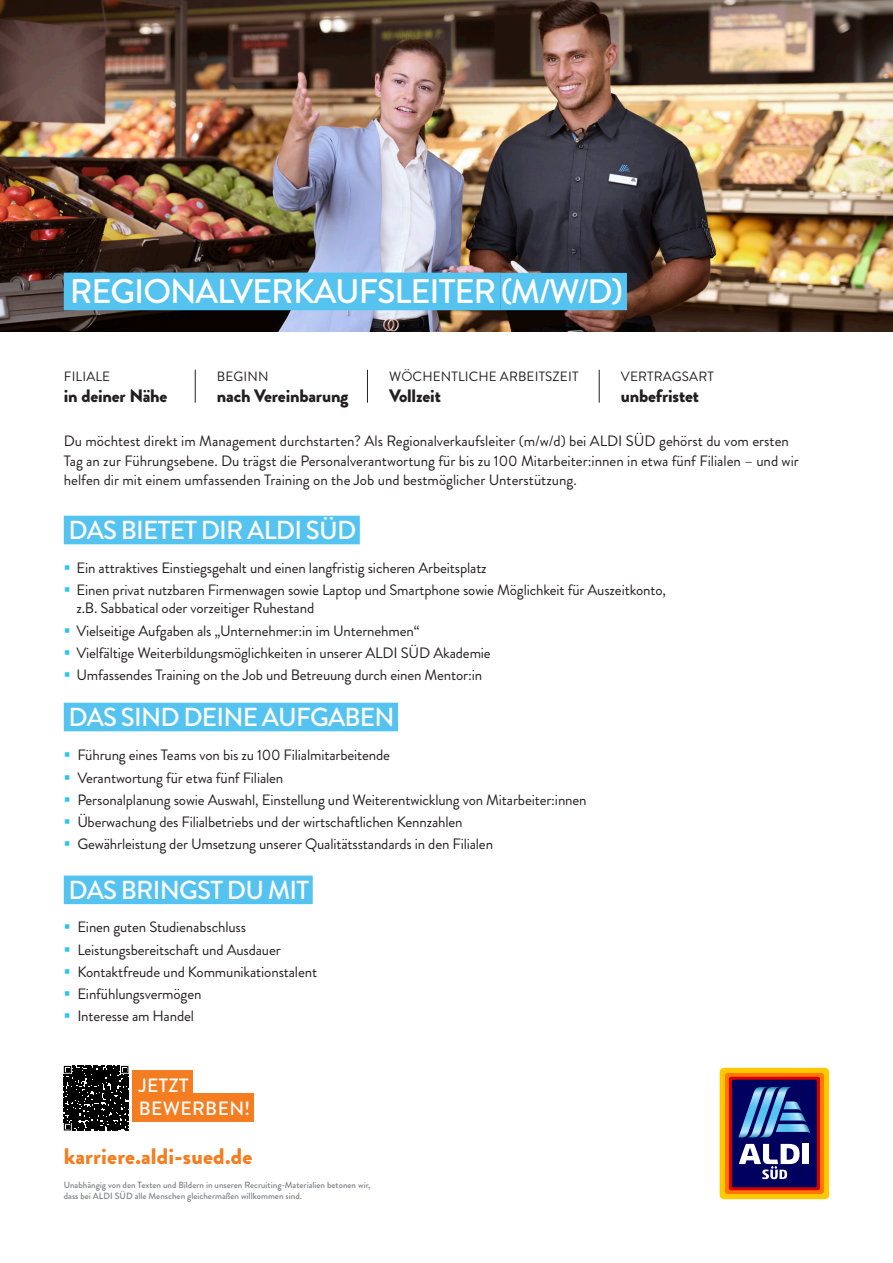
<style>
.page{position:relative;width:893px;height:1263px;background:#fff}
.page>*{position:absolute;margin:0;border:0;box-sizing:border-box;transform-origin:0 0}
.t1{font:500 34.2px "Brandon Grotesque";letter-spacing:-.03em;color:#fff}
.t2{font:500 26.1px "Brandon Grotesque";letter-spacing:-.03em;color:#fff}
.t3{font:900 22.5px "Brandon Grotesque";letter-spacing:.01em;color:#f47d21}
.t4{font:500 19.2px "Brandon Grotesque";letter-spacing:.02em;color:#fff}
._04_ALDI_PERSONANZ_O{font:900 18px "Brandon Grotesque";letter-spacing:-.01em;color:#231f20}
._07_ALDI_RECRUITANZ{font:15px/18px "Brandon Grotesque";letter-spacing:-.01em;color:#231f20}
._05_ALDI_RECRUITANZ{font:15px/19.5px "Brandon Grotesque";color:#231f20}
._04_ALDI_PERSONANZ_O-2{font:13.5px "Brandon Grotesque";letter-spacing:.01em;color:#231f20}
._11_ALDI_EVENT_FOLDE{font:500 9px/11.2px "Brandon Grotesque";color:#808285}
.s1{font-size:33.9px}
.s2{font-size:24.75px}
</style>
<div class="page">
<img style="left:0;top:0;width:893px;height:332px">
<hr style="left:195px;top:370px;width:1px;height:33px;background:#231f20">
<hr style="left:367px;top:370px;width:1px;height:33px;background:#231f20">
<hr style="left:599px;top:370px;width:1px;height:33px;background:#231f20">
<div style="left:131px;top:1070px;width:61px;height:29px;background:#f47d21"></div>
<div style="left:131px;top:1093px;width:122px;height:29px;background:#f47d21"></div>
<div style="left:60px;top:1063px;width:72px;height:70px;background:#fff"></div>
<svg style="left:63px;top:1065px;width:66px;height:66px"></svg>
<svg style="left:64px;top:1066px;width:64px;height:64px;background:#1c1c1c"></svg>
<div style="left:64px;top:273px;width:437px;height:37px;background:#55c3f0"></div>
<div style="left:501px;top:273px;width:126px;height:37px;background:#55c3f0"></div>
<div style="left:64px;top:516px;width:296px;height:28px;background:#55c3f0"></div>
<div style="left:64px;top:703px;width:334px;height:28px;background:#55c3f0"></div>
<div style="left:64px;top:875px;width:249px;height:29px;background:#55c3f0"></div>
<div style="left:720px;top:1068px;width:109px;height:131px;background:#ffc800;border-radius:4px"></div>
<div style="left:725px;top:1073px;width:99px;height:121px;background:linear-gradient(to right,#fe7600,#f70);border-radius:3px"></div>
<svg style="left:729px;top:1077px;width:91px;height:113px"></svg>
<div style="left:732px;top:1080px;width:85px;height:107px;background:#00005f;border-radius:2px"></div>
<div style="left:803px;top:1144px;width:6px;height:20px;background:#fff"></div>
<svg style="left:739px;top:1144px;width:60px;height:35px"></svg>
<svg style="left:738px;top:1087px;width:73px;height:50px"></svg>
<p class="t1" style="left:70px;top:268px;width:555px">REGIONALVERKAUFSLEITER <span class="s1">(M/W/D)</span></p>
<p class="_04_ALDI_PERSONANZ_O-2" style="left:64px;top:367px;width:48px">FILIALE</p>
<p class="_04_ALDI_PERSONANZ_O" style="left:64px;top:383px;width:105px">in deiner Nähe</p>
<p class="_04_ALDI_PERSONANZ_O-2" style="left:217px;top:367px;width:53px">BEGINN</p>
<p class="_04_ALDI_PERSONANZ_O" style="left:217px;top:383px;width:133px">nach Vereinbarung</p>
<p class="_04_ALDI_PERSONANZ_O-2" style="left:389px;top:367px;width:191px">WÖCHENTLICHE ARBEITSZEIT</p>
<p class="_04_ALDI_PERSONANZ_O" style="left:389px;top:383px;width:53px">Vollzeit</p>
<p class="_04_ALDI_PERSONANZ_O-2" style="left:621px;top:367px;width:94px">VERTRAGSART</p>
<p class="_04_ALDI_PERSONANZ_O" style="left:621px;top:383px;width:80px">unbefristet</p>
<p class="_05_ALDI_RECRUITANZ" style="left:64px;top:431px;width:737px">Du möchtest direkt im Management durchstarten? Als Regionalverkaufsleiter (m/w/d) bei ALDI SÜD gehörst du vom ersten<br>Tag an zur Führungsebene. Du trägst die Personalverantwortung für bis zu 100 Mitarbeiter:innen in etwa fünf Filialen – und wir helfen dir mit einem umfassenden Training on the Job und bestmöglicher Unterstützung.</p>
<p class="t2" style="left:68px;top:512px;width:289px">DAS BIETET DIR ALDI S<span class="s2">Ü</span>D</p>
<p class="_07_ALDI_RECRUITANZ" style="left:77px;top:559px;width:412px">Ein attraktives Einstiegsgehalt und einen langfristig sicheren Arbeitsplatz</p>
<p class="_07_ALDI_RECRUITANZ" style="left:77px;top:581px;width:591px">Einen privat nutzbaren Firmenwagen sowie Laptop und Smartphone sowie Möglichkeit für Auszeitkonto, z.B. Sabbatical oder vorzeitiger Ruhestand</p>
<p class="_07_ALDI_RECRUITANZ" style="left:77px;top:622px;width:344px">Vielseitige Aufgaben als „Unternehmer:in im Unternehmen“</p>
<p class="_07_ALDI_RECRUITANZ" style="left:77px;top:644px;width:416px">Vielfältige Weiterbildungsmöglichkeiten in unserer ALDI SÜD Akademie</p>
<p class="_07_ALDI_RECRUITANZ" style="left:77px;top:666px;width:407px">Umfassendes Training on the Job und Betreuung durch einen Mentor:in</p>
<p class="t2" style="left:68px;top:699px;width:328px">DAS SIND DEINE AUFGABEN</p>
<p class="_07_ALDI_RECRUITANZ" style="left:77px;top:746px;width:314px">Führung eines Teams von bis zu 100 Filialmitarbeitende</p>
<p class="_07_ALDI_RECRUITANZ" style="left:77px;top:768px;width:207px">Verantwortung für etwa fünf Filialen</p>
<p class="_07_ALDI_RECRUITANZ" style="left:77px;top:791px;width:511px">Personalplanung sowie Auswahl, Einstellung und Weiterentwicklung von Mitarbeiter:innen</p>
<p class="_07_ALDI_RECRUITANZ" style="left:77px;top:813px;width:387px">Überwachung des Filialbetriebs und der wirtschaftlichen Kennzahlen</p>
<p class="_07_ALDI_RECRUITANZ" style="left:77px;top:835px;width:417px">Gewährleistung der Umsetzung unserer Qualitätsstandards in den Filialen</p>
<p class="t2" style="left:68px;top:872px;width:242px">DAS BRINGST DU MIT</p>
<p class="_07_ALDI_RECRUITANZ" style="left:77px;top:918px;width:170px">Einen guten Studienabschluss</p>
<p class="_07_ALDI_RECRUITANZ" style="left:77px;top:941px;width:205px">Leistungsbereitschaft und Ausdauer</p>
<p class="_07_ALDI_RECRUITANZ" style="left:77px;top:963px;width:241px">Kontaktfreude und Kommunikationstalent</p>
<p class="_07_ALDI_RECRUITANZ" style="left:77px;top:985px;width:126px">Einfühlungsvermögen</p>
<p class="_07_ALDI_RECRUITANZ" style="left:77px;top:1007px;width:118px">Interesse am Handel</p>
<p class="t4" style="left:139px;top:1072px;width:51px">JETZT</p>
<p class="t4" style="left:139px;top:1095px;width:113px">BEWERBEN!</p>
<p class="t3" style="left:64px;top:1140px;width:190px">karriere.aldi-sued.de</p>
<p class="_11_ALDI_EVENT_FOLDE" style="left:64px;top:1179px;width:308px">Unabhängig von den Texten und Bildern in unseren Recruiting-Materialien betonen wir, dass bei ALDI SÜD alle Menschen gleichermaßen willkommen sind.</p>
</div>
